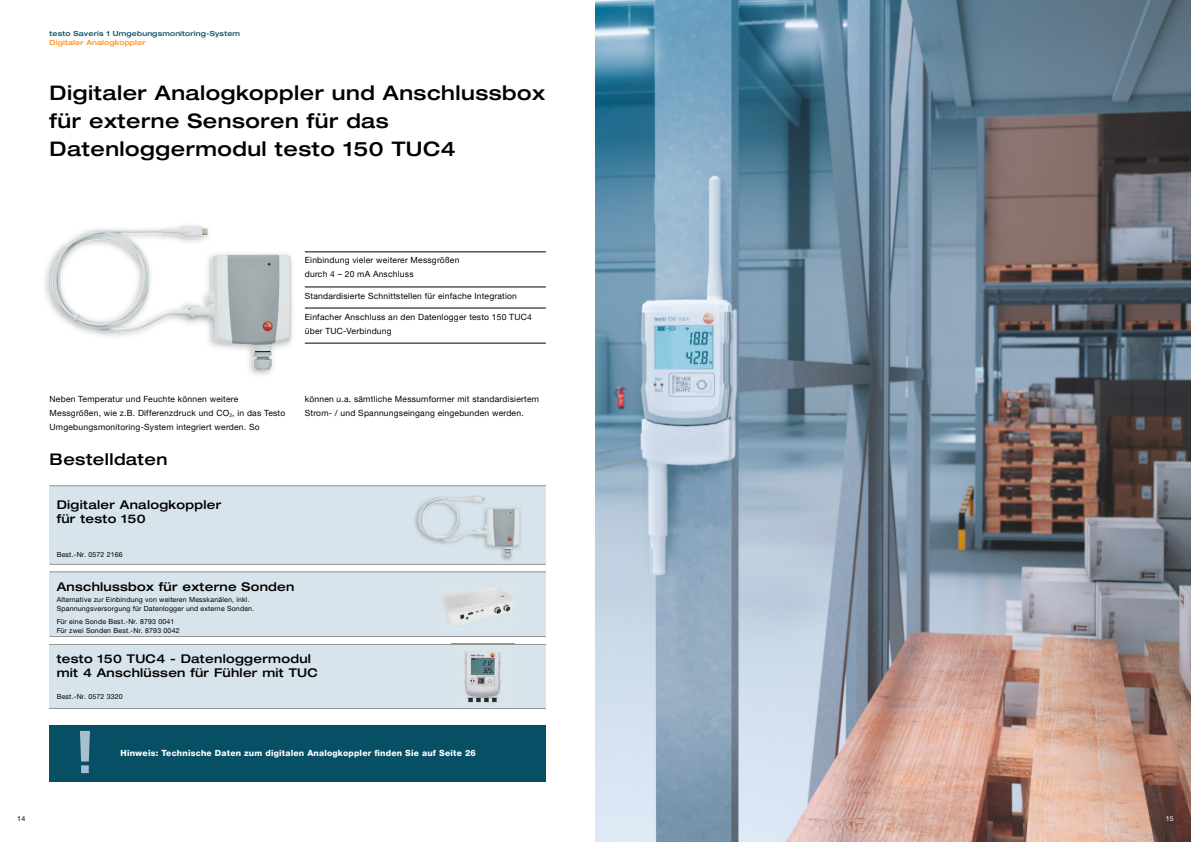
<style>
.page{position:relative;width:1191px;height:842px;background:#fff}
.page>*{position:absolute;margin:0;border:0;box-sizing:border-box;transform-origin:0 0}
.t1{font:500 expanded 20px/28px "Helvetica Neue LTW1 G";letter-spacing:.025em;color:#000}
.t2{font:500 expanded 16px "Helvetica Neue LTW1 G";letter-spacing:.025em;color:#000}
.t3{font:500 expanded 12px/14px "Helvetica Neue LTW1 G";letter-spacing:.025em;color:#000}
.t4{font:8.5px/14px "Helvetica Neue LTW1 G";letter-spacing:.025em;color:#000}
.t5{font:800 8.5px "Helvetica Neue LTW1 G";letter-spacing:.025em;color:#fff}
.t6{font:7px/9px "Helvetica Neue LTW1 G";letter-spacing:.025em;color:#000}
.t7{font:500 expanded 7px "Helvetica Neue LTW1 G";letter-spacing:.025em;color:#064f64}
.t8{font:500 expanded 7px "Helvetica Neue LTW1 G";letter-spacing:.025em;color:#f7941e}
.t9{font:7px "Helvetica Neue LTW1 G";color:#fff}
</style>
<div class="page">
<img style="left:595px;top:0;width:596px;height:842px">
<div style="left:50px;top:485px;width:496px;height:79px;background:#d7e4eb"></div>
<img style="left:415px;top:496px;width:106px;height:65px">
<img style="left:418px;top:497px;width:102px;height:60px">
<div style="left:50px;top:725px;width:496px;height:56px;background:#064f64"></div>
<svg style="left:80px;top:731px;width:10px;height:42px"></svg>
<hr style="left:50px;top:485px;width:496px;height:1px;background:#939598">
<hr style="left:50px;top:564px;width:496px;height:1px;background:#939598">
<img style="left:45px;top:225px;width:248px;height:150px">
<img style="left:50px;top:226px;width:241px;height:144px">
<div style="left:50px;top:572px;width:496px;height:64px;background:#d7e4eb"></div>
<hr style="left:50px;top:572px;width:496px;height:1px;background:#939598">
<hr style="left:50px;top:636px;width:496px;height:1px;background:#939598">
<img style="left:443px;top:588px;width:71px;height:37px">
<div style="left:50px;top:644px;width:496px;height:64px;background:#d7e4eb"></div>
<hr style="left:50px;top:644px;width:496px;height:1px;background:#939598">
<hr style="left:50px;top:708px;width:496px;height:1px;background:#939598">
<img style="left:451px;top:643px;width:63px;height:60px">
<img style="left:451px;top:644px;width:63px;height:1px">
<hr style="left:305px;top:252px;width:241px;height:1px;background:#000">
<hr style="left:305px;top:287px;width:241px;height:1px;background:#000">
<hr style="left:305px;top:308px;width:241px;height:1px;background:#000">
<hr style="left:305px;top:343px;width:241px;height:1px;background:#000">
<p class="t7" style="left:50px;top:30px;width:192px">testo Saveris 1 Umgebungsmonitoring-System</p>
<p class="t8" style="left:50px;top:39px;width:97px">Digitaler Analogkoppler</p>
<h1 class="t1" style="left:50px;top:78px;width:497px">Digitaler Analogkoppler und Anschlussbox für externe Sensoren für das<br>Datenloggermodul testo 150 TUC4</h1>
<p class="t4" style="left:305px;top:253px;width:156px">Einbindung vieler weiterer Messgrößen durch 4 – 20 mA Anschluss</p>
<p class="t4" style="left:305px;top:288px;width:214px">Standardisierte Schnittstellen für einfache Integration</p>
<p class="t4" style="left:305px;top:310px;width:228px">Einfacher Anschluss an den Datenlogger testo 150 TUC4 über TUC-Verbindung</p>
<p class="t4" style="left:50px;top:392px;width:237px">Neben Temperatur und Feuchte können weitere<br>Messgrößen, wie z.B. Differenzdruck und CO<sub>2</sub>, in das Testo<br>Umgebungsmonitoring-System integriert werden. So</p>
<p class="t4" style="left:305px;top:392px;width:236px">können u.a. sämtliche Messumformer mit standardisiertem<br>Strom- / und Spannungseingang eingebunden werden.</p>
<h2 class="t2" style="left:50px;top:449px;width:119px">Bestelldaten</h2>
<h3 class="t3" style="left:57px;top:497px;width:166px">Digitaler Analogkoppler für testo 150</h3>
<p class="t6" style="left:57px;top:550px;width:68px">Best.-Nr. 0572 2166</p>
<h3 class="t3" style="left:57px;top:579px;width:239px">Anschlussbox für externe Sonden</h3>
<p class="t6" style="left:57px;top:595px;width:199px">Alternative zur Einbindung von weiteren Messkanälen, inkl.<br>Spannungsversorgung für Datenlogger und externe Sonden.</p>
<p class="t6" style="left:57px;top:616px;width:124px">Für eine Sonde Best.-Nr. 8793 0041<br>Für zwei Sonden Best.-Nr. 8793 0042</p>
<h3 class="t3" style="left:57px;top:651px;width:263px">testo 150 TUC4 - Datenloggermodul mit 4 Anschlüssen für Fühler mit TUC</h3>
<p class="t6" style="left:57px;top:692px;width:68px">Best.-Nr. 0572 3320</p>
<p class="t5" style="left:120px;top:748px;width:357px">Hinweis: Technische Daten zum digitalen Analogkoppler finden Sie auf Seite 26</p>
<p class="t6" style="left:17px;top:814px;width:9px">14</p>
<p class="t9" style="left:1165px;top:815px;width:9px">15</p>
</div>
